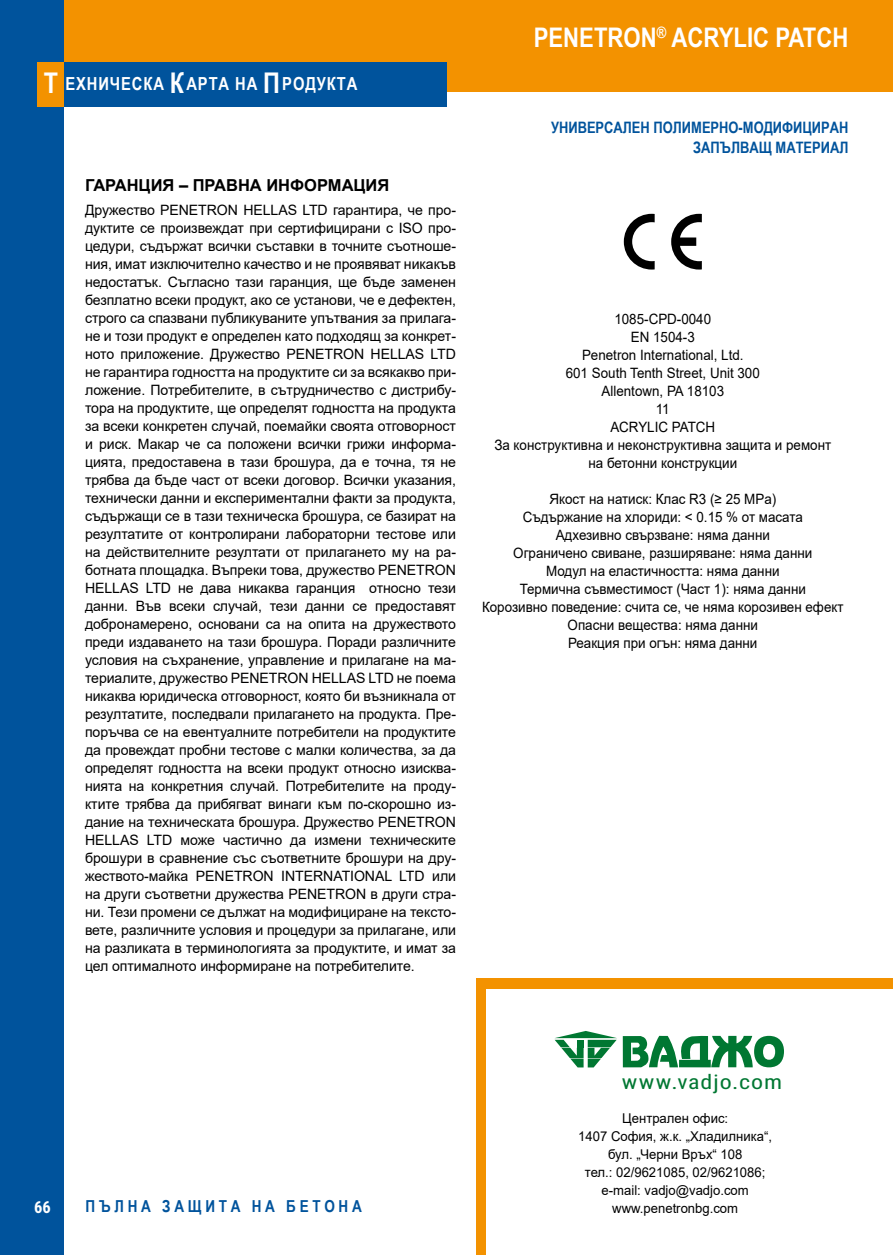
<style>
.page{position:relative;width:893px;height:1255px;background:#fff}
.page>*{position:absolute;margin:0;border:0;box-sizing:border-box;transform-origin:0 0}
.t1{font:700 27px "Arial Narrow";color:#fff}
.t2{font:20.1px "Roboto 2014 Condensed";letter-spacing:.04em;color:#007732;scale:1.19 1}
.t3{font:700 18px "Arial Narrow";letter-spacing:.05em;color:#fff}
.t4{font:700 16.5px "Arial";color:#000}
.t5{font:700 16.5px "Arial Narrow";letter-spacing:.225em;color:#00539c}
.t6{font:700 16.5px "Roboto 2014 Condensed";color:#fff}
.t7{font:700 15.75px/19.5px "Arial Narrow";color:#00539c;text-align:right}
.t8{font:14.25px/18px "Arial";color:#000;text-align:justify}
.t9{font:14.25px/18px "Arial";color:#000;text-align:center;scale:.94 1}
.t10{font:13.5px/18px "Arial";color:#000;text-align:center}
.s1{font-size:28.5px}
</style>
<div class="page">
<div style="left:64px;top:0;width:829px;height:92px;background:#f39200"></div>
<div style="left:0;top:0;width:64px;height:1254px;background:#00539c"></div>
<div style="left:64px;top:62px;width:382px;height:44px;background:#00539c"></div>
<div style="left:37px;top:62px;width:27px;height:44px;background:#f39200"></div>
<div style="left:476px;top:978px;width:417px;height:276px;background:#f39200"></div>
<div style="left:487px;top:989px;width:406px;height:265px;background:#fff"></div>
<svg style="left:554px;top:1031px;width:63px;height:36px"></svg>
<svg style="left:623px;top:1035px;width:161px;height:32px"></svg>
<svg style="left:671px;top:214px;width:31px;height:55px"></svg>
<svg style="left:624px;top:214px;width:31px;height:55px"></svg>
<p class="t3" style="left:44px;top:70px;width:315px"><span class="s1">Т</span> ЕХНИЧЕСКА <span class="s1">К</span>АРТА НА <span class="s1">П</span>РОДУКТА</p>
<p class="t4" style="left:85px;top:173px;width:306px">ГАРАНЦИЯ – ПРАВНА ИНФОРМАЦИЯ</p>
<p class="t8" style="left:85px;top:201px;width:372px">Дружество PENETRON HELLAS LTD гарантира, че про&shy;дуктите се произвеждат при сертифицирани с ISO про&shy;цедури, съдържат всички съставки в точните съотноше&shy;ния, имат изключително качество и не проявяват никакъв недостатък. Съгласно тази гаранция, ще бъде заменен безплатно всеки продукт, ако се установи, че е дефектен, строго са спазвани публикуваните упътвания за прилага&shy;не и този продукт е определен като подходящ за конкрет&shy;ното приложение. Дружество PENETRON HELLAS LTD не гарантира годността на продуктите си за всякакво при&shy;ложение. Потребителите, в сътрудничество с дистрибу&shy;тора на продуктите, ще определят годността на продукта за всеки конкретен случай, поемайки своята отговорност и риск. Макар че са положени всички грижи информа&shy;цията, предоставена в тази брошура, да е точна, тя не трябва да бъде част от всеки договор. Всички указания, технически данни и експериментални факти за продукта, съдържащи се в тази техническа брошура, се базират на резултатите от контролирани лабораторни тестове или на действителните резултати от прилагането му на ра&shy;ботната площадка. Въпреки това, дружество PENETRON HELLAS LTD не дава никаква гаранция относно тези данни. Във всеки случай, тези данни се предоставят добронамерено, основани са на опита на дружеството преди издаването на тази брошура. Поради различните условия на съхранение, управление и прилагане на ма&shy;териалите, дружество PENETRON HELLAS LTD не поема никаква юридическа отговорност, която би възникнала от резултатите, последвали прилагането на продукта. Пре&shy;поръчва се на евентуалните потребители на продуктите да провеждат пробни тестове с малки количества, за да определят годността на всеки продукт относно изисква&shy;нията на конкретния случай. Потребителите на проду&shy;ктите трябва да прибягват винаги към по-скорошно из&shy;дание на техническата брошура. Дружество PENETRON HELLAS LTD може частично да измени техническите брошури в сравнение със съответните брошури на дру&shy;жеството-майка PENETRON INTERNATIONAL LTD или на други съответни дружества PENETRON в други стра&shy;ни. Тези промени се дължат на модифициране на тексто&shy;вете, различните условия и процедури за прилагане, или на разликата в терминологията за продуктите, и имат за цел оптималното информиране на потребителите.</p>
<h1 class="t1" style="left:534px;top:17px;width:316px">PENETRON<sup>®</sup> ACRYLIC PATCH</h1>
<p class="t7" style="left:551px;top:117px;width:299px">УНИВЕРСАЛЕН ПОЛИМЕРНО-МОДИФИЦИРАН<br>ЗАПЪЛВАЩ МАТЕРИАЛ</p>
<p class="t9" style="left:494px;top:309px;width:360px">1085-CPD-0040<br>EN 1504-3<br>Penetron International, Ltd.<br>601 South Tenth Street, Unit 300<br>Allentown, PA 18103<br>11<br>ACRYLIC PATCH<br>За конструктивна и неконструктивна защита и ремонт на бетонни конструкции</p>
<p class="t9" style="left:482px;top:489px;width:386px">Якост на натиск: Клас R3 (≥ 25 MPa)<br>Съдържание на хлориди: &lt; 0.15 % от масата<br>Адхезивно свързване: няма данни<br>Ограничено свиване, разширяване: няма данни<br>Модул на еластичността: няма данни<br>Термична съвместимост (Част 1): няма данни<br>Корозивно поведение: счита се, че няма корозивен ефект Опасни вещества: няма данни<br>Реакция при огън: няма данни</p>
<p class="t6" style="left:34px;top:1195px;width:18px">66</p>
<p class="t5" style="left:86px;top:1194px;width:278px">ПЪЛНА ЗАЩИТА НА БЕТОНА</p>
<h2 class="t2" style="left:622px;top:1067px;width:136px">www.vadjo.com</h2>
<p class="t10" style="left:578px;top:1109px;width:195px">Централен офис:<br>1407 София, ж.к. „Хладилника“, бул. „Черни Връх“ 108<br>тел.: 02/9621085, 02/9621086; e-mail: vadjo@vadjo.com www.penetronbg.com</p>
</div>
